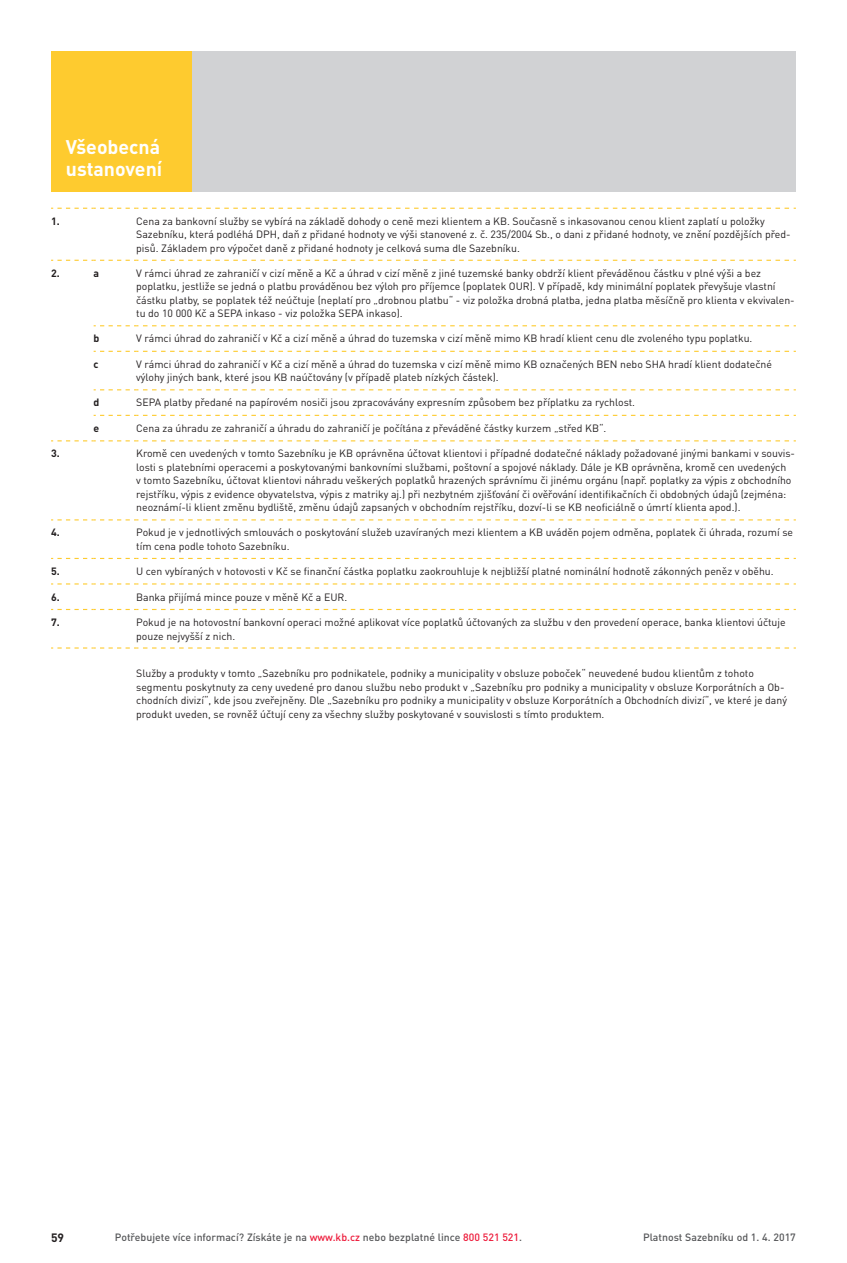
<style>
.page{position:relative;width:847px;height:1263px;background:#fff}
.page>*{position:absolute;margin:0;border:0;box-sizing:border-box;transform-origin:0 0}
.t1{font:700 19.5px/22.5px "DIN Pro";color:#fff}
.t2{font:700 12px "DIN Pro";color:#231f20}
.t3{font:10.5px/13.5px "DIN Pro";color:#231f20}
.t4{font:500 10.5px "DIN Pro";color:#57585a}
.t5{font:700 10.5px "DIN Pro";color:#231f20}
.s1{color:#ed1a3a}
</style>
<div class="page">
<div style="left:191px;top:51px;width:604px;height:140px;background:#d1d2d4"></div>
<div style="left:51px;top:51px;width:140px;height:140px;background:#fecb2f"></div>
<svg style="left:51px;top:208px;width:744px;height:1px"></svg>
<svg style="left:51px;top:260px;width:744px;height:1px"></svg>
<svg style="left:94px;top:325px;width:701px;height:1px"></svg>
<svg style="left:94px;top:351px;width:701px;height:1px"></svg>
<svg style="left:94px;top:389px;width:701px;height:1px"></svg>
<svg style="left:94px;top:415px;width:701px;height:1px"></svg>
<svg style="left:51px;top:440px;width:744px;height:1px"></svg>
<svg style="left:51px;top:519px;width:744px;height:1px"></svg>
<svg style="left:51px;top:558px;width:744px;height:1px"></svg>
<svg style="left:51px;top:583px;width:744px;height:1px"></svg>
<svg style="left:51px;top:609px;width:744px;height:1px"></svg>
<svg style="left:51px;top:647px;width:744px;height:2px"></svg>
<h1 class="t1" style="left:66px;top:135px;width:98px">Všeobecná ustanovení</h1>
<p class="t5" style="left:51px;top:214px;width:10px">1.</p>
<p class="t3" style="left:136px;top:214px;width:655px">Cena za bankovní služby se vybírá na základě dohody o ceně mezi klientem a KB. Současně s inkasovanou cenou klient zaplatí u položky<br>Sazebníku, která podléhá DPH, daň z přidané hodnoty ve výši stanovené z. č. 235/2004 Sb., o dani z přidané hodnoty, ve znění pozdějších před&shy;pisů. Základem pro výpočet daně z přidané hodnoty je celková suma dle Sazebníku.</p>
<p class="t5" style="left:51px;top:266px;width:10px">2.</p>
<p class="t5" style="left:94px;top:266px;width:7px">a</p>
<p class="t3" style="left:136px;top:266px;width:659px">V rámci úhrad ze zahraničí v cizí měně a Kč a úhrad v cizí měně z jiné tuzemské banky obdrží klient převáděnou částku v plné výši a bez poplatku, jestliže se jedná o platbu prováděnou bez výloh pro příjemce (poplatek OUR). V případě, kdy minimální poplatek převyšuje vlastní částku platby, se poplatek též neúčtuje (neplatí pro „drobnou platbu“ - viz položka drobná platba, jedna platba měsíčně pro klienta v ekvivalen&shy;tu do 10 000 Kč a SEPA inkaso - viz položka SEPA inkaso).</p>
<p class="t5" style="left:94px;top:331px;width:7px">b</p>
<p class="t3" style="left:136px;top:331px;width:617px">V rámci úhrad do zahraničí v Kč a cizí měně a úhrad do tuzemska v cizí měně mimo KB hradí klient cenu dle zvoleného typu poplatku.</p>
<p class="t5" style="left:94px;top:357px;width:7px">c</p>
<p class="t3" style="left:136px;top:357px;width:637px">V rámci úhrad do zahraničí v Kč a cizí měně a úhrad do tuzemska v cizí měně mimo KB označených BEN nebo SHA hradí klient dodatečné výlohy jiných bank, které jsou KB naúčtovány (v případě plateb nízkých částek).</p>
<p class="t5" style="left:94px;top:395px;width:7px">d</p>
<p class="t3" style="left:136px;top:395px;width:500px">SEPA platby předané na papírovém nosiči jsou zpracovávány expresním způsobem bez příplatku za rychlost.</p>
<p class="t5" style="left:94px;top:421px;width:7px">e</p>
<p class="t3" style="left:136px;top:421px;width:471px">Cena za úhradu ze zahraničí a úhradu do zahraničí je počítána z převáděné částky kurzem „střed KB“.</p>
<p class="t5" style="left:51px;top:446px;width:10px">3.</p>
<p class="t3" style="left:136px;top:446px;width:660px">Kromě cen uvedených v tomto Sazebníku je KB oprávněna účtovat klientovi i případné dodatečné náklady požadované jinými bankami v souvis&shy;losti s platebními operacemi a poskytovanými bankovními službami, poštovní a spojové náklady. Dále je KB oprávněna, kromě cen uvedených<br>v tomto Sazebníku, účtovat klientovi náhradu veškerých poplatků hrazených správnímu či jinému orgánu (např. poplatky za výpis z obchodního rejstříku, výpis z evidence obyvatelstva, výpis z matriky aj.) při nezbytném zjišťování či ověřování identifikačních či obdobných údajů (zejména: neoznámí-li klient změnu bydliště, změnu údajů zapsaných v obchodním rejstříku, dozví-li se KB neoficiálně o úmrtí klienta apod.).</p>
<p class="t5" style="left:51px;top:525px;width:10px">4.</p>
<p class="t3" style="left:136px;top:525px;width:658px">Pokud je v jednotlivých smlouvách o poskytování služeb uzavíraných mezi klientem a KB uváděn pojem odměna, poplatek či úhrada, rozumí se tím cena podle tohoto Sazebníku.</p>
<p class="t5" style="left:51px;top:564px;width:10px">5.</p>
<p class="t3" style="left:136px;top:564px;width:638px">U cen vybíraných v hotovosti v Kč se finanční částka poplatku zaokrouhluje k nejbližší platné nominální hodnotě zákonných peněz v oběhu.</p>
<p class="t5" style="left:51px;top:590px;width:10px">6.</p>
<p class="t3" style="left:136px;top:590px;width:212px">Banka přijímá mince pouze v měně Kč a EUR.</p>
<p class="t5" style="left:51px;top:615px;width:10px">7.</p>
<p class="t3" style="left:136px;top:615px;width:650px">Pokud je na hotovostní bankovní operaci možné aplikovat více poplatků účtovaných za službu v den provedení operace, banka klientovi účtuje pouze nejvyšší z nich.</p>
<p class="t3" style="left:136px;top:666px;width:652px">Služby a produkty v tomto „Sazebníku pro podnikatele, podniky a municipality v obsluze poboček“ neuvedené budou klientům z tohoto segmentu poskytnuty za ceny uvedené pro danou službu nebo produkt v „Sazebníku pro podniky a municipality v obsluze Korporátních a Ob&shy;chodních divizí“, kde jsou zveřejněny. Dle „Sazebníku pro podniky a municipality v obsluze Korporátních a Obchodních divizí“, ve které je daný produkt uveden, se rovněž účtují ceny za všechny služby poskytované v souvislosti s tímto produktem.</p>
<p class="t2" style="left:51px;top:1229px;width:15px">59</p>
<p class="t4" style="left:115px;top:1230px;width:408px">Potřebujete více informací? Získáte je na <span class="s1">www.kb.cz</span> nebo bezplatné lince <span class="s1">800 521 521</span>.</p>
<p class="t4" style="left:642px;top:1230px;width:154px">Platnost Sazebníku od 1. 4. 2017</p>
</div>
